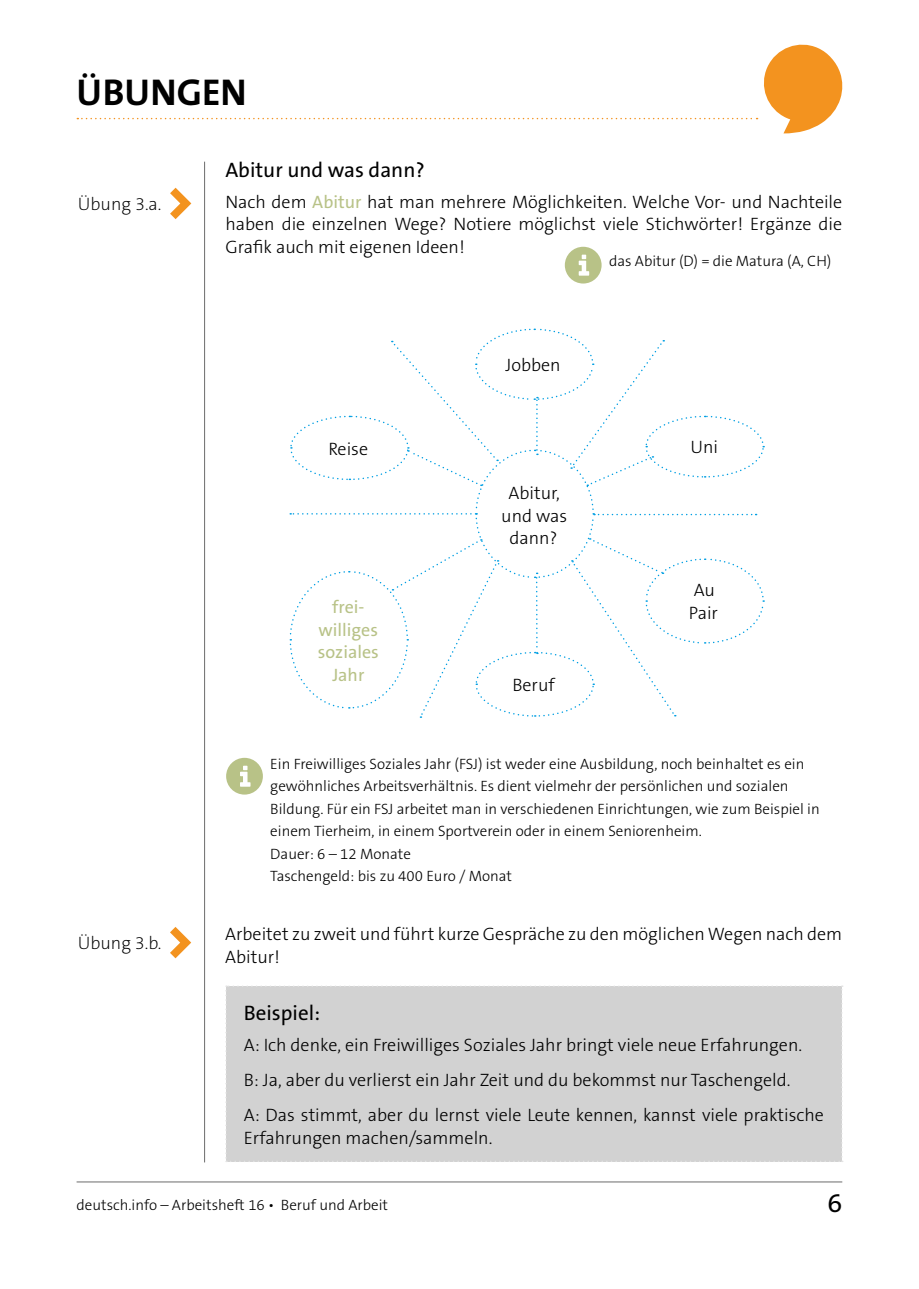
<style>
.page{position:relative;width:919px;height:1289px;background:#fff}
.page>*{position:absolute;margin:0;border:0;box-sizing:border-box;transform-origin:0 0}
.t1{font:700 37.5px "The Sans B7";color:#000}
.t2{font:27px "The Sans B5 Plain";color:#000}
.ExerciseTitle{font:21px "The Sans B5 Plain";color:#000}
.NoteTitle{font:21px "The Sans B5 Plain";color:#000}
.NormalText{font:300 18px/22.5px "The Sans B3";color:#000}
.ExerciseTitle-2{font:300 18px/22.5px "The Sans B3";color:#000;text-align:center}
.ExerciseTitle-3{font:18px/22.5px "The Sans B5 Plain";color:#b8c287;text-align:center}
.t3{font:200 18px "The Sans B2";color:#000}
.NoteText{font:300 15px/22.5px "The Sans B3";color:#000}
.s1{font-family:"The Sans B5 Plain";font-weight:400;color:#b8c287}
</style>
<div class="page">
<svg style="left:77px;top:44px;width:766px;height:89px"></svg>
<hr style="left:77px;top:1181px;width:765px;height:1px;background:#6c6c6c">
<hr style="left:204px;top:162px;width:1px;height:1000px;background:#6c6c6c">
<svg style="left:170px;top:188px;width:21px;height:31px"></svg>
<svg style="left:564px;top:247px;width:37px;height:36px"></svg>
<svg style="left:226px;top:757px;width:37px;height:37px"></svg>
<svg style="left:289px;top:328px;width:475px;height:390px"></svg>
<svg style="left:170px;top:927px;width:21px;height:31px"></svg>
<div style="left:225px;top:985px;width:617px;height:177px;background:#d2d2d2"></div>
<h1 class="t1" style="left:77px;top:72px;width:172px">ÜBUNGEN</h1>
<p class="t3" style="left:78px;top:194px;width:85px">Übung 3.a.</p>
<p class="t3" style="left:78px;top:933px;width:85px">Übung 3.b.</p>
<p class="ExerciseTitle" style="left:225px;top:158px;width:201px">Abitur und was dann?</p>
<p class="NormalText" style="left:225px;top:191px;width:618px;text-align:justify">Nach dem <span class="s1">Abitur</span> hat man mehrere Möglichkeiten. Welche Vor- und Nachteile haben die einzelnen Wege? Notiere möglichst viele Stichwörter! Ergänze die Grafik auch mit eigenen Ideen!</p>
<p class="NoteText" style="left:609px;top:250px;width:224px">das Abitur (D) = die Matura (A, CH)</p>
<p class="ExerciseTitle-2" style="left:328px;top:438px;width:41px">Reise</p>
<p class="ExerciseTitle-3" style="left:318px;top:596px;width:63px">frei&shy;williges soziales<br>Jahr</p>
<p class="ExerciseTitle-2" style="left:505px;top:354px;width:57px">Jobben</p>
<p class="ExerciseTitle-2" style="left:501px;top:482px;width:67px">Abitur, und was dann?</p>
<p class="ExerciseTitle-2" style="left:512px;top:674px;width:44px">Beruf</p>
<p class="ExerciseTitle-2" style="left:690px;top:436px;width:29px">Uni</p>
<p class="ExerciseTitle-2" style="left:689px;top:579px;width:31px;text-align:left">Au<br>Pair</p>
<p class="NoteText" style="left:270px;top:752px;width:551px">Ein Freiwilliges Soziales Jahr (FSJ) ist weder eine Ausbildung, noch beinhaltet es ein gewöhnliches Arbeitsverhältnis. Es dient vielmehr der persönlichen und sozialen Bildung. Für ein FSJ arbeitet man in verschiedenen Einrichtungen, wie zum Beispiel in einem Tierheim, in einem Sportverein oder in einem Seniorenheim.<br>Dauer: 6 – 12 Monate<br>Taschengeld: bis zu 400 Euro / Monat</p>
<p class="NormalText" style="left:225px;top:923px;width:618px">Arbeitet zu zweit und führt kurze Gespräche zu den möglichen Wegen nach dem<br>Abitur!</p>
<p class="NoteTitle" style="left:244px;top:1001px;width:78px">Beispiel:</p>
<p class="NormalText" style="left:244px;top:1033px;width:560px">A: Ich denke, ein Freiwilliges Soziales Jahr bringt viele neue Erfahrungen.</p>
<p class="NormalText" style="left:244px;top:1068px;width:548px">B: Ja, aber du verlierst ein Jahr Zeit und du bekommst nur Taschengeld.</p>
<p class="NormalText" style="left:244px;top:1104px;width:581px">A: Das stimmt, aber du lernst viele Leute kennen, kannst viele praktische<br>Erfahrungen machen/sammeln.</p>
<p class="NoteText" style="left:77px;top:1193px;width:313px">deutsch.info – Arbeitsheft 16 • Beruf und Arbeit</p>
<h2 class="t2" style="left:827px;top:1188px;width:16px">6</h2>
</div>
